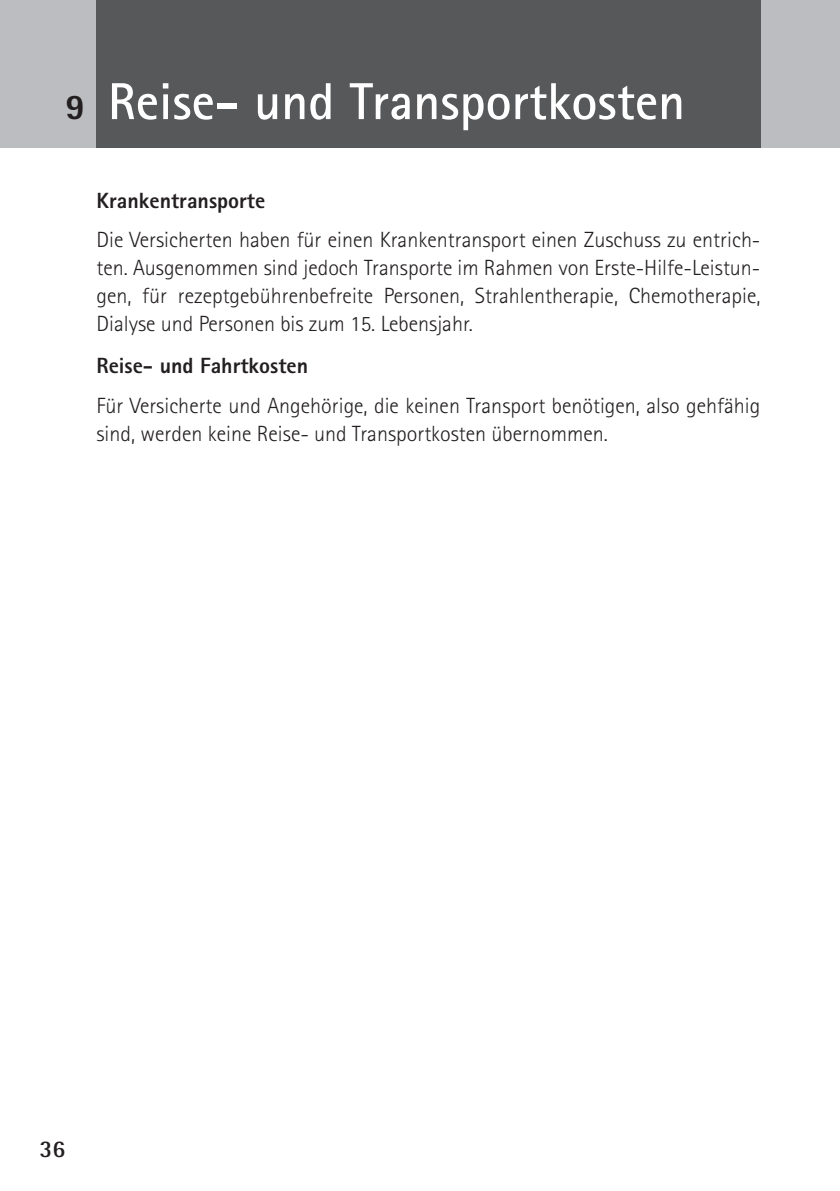
<style>
.page{position:relative;width:840px;height:1191px;background:#fff}
.page>*{position:absolute;margin:0;border:0;box-sizing:border-box;transform-origin:0 0}
._1-Hauptitel{font:700 52px "Rotis Sans Serif Std";color:#fff}
.Kapitelziffer-links{font:800 36px "Rotis Sans Serif Std";color:#231f20}
.t1{font:700 24px "Rotis Semi Sans Std";color:#231f20}
.Fließtext{font:300 22px/28px "Rotis Sans Serif Std";color:#231f20;text-align:justify}
.Fließtext-2{font:800 22px "Rotis Sans Serif Std";color:#231f20}
</style>
<div class="page">
<div style="left:0;top:0;width:839px;height:147px;background:#bcbdc0"></div>
<div style="left:96px;top:0;width:664px;height:147px;background:#57585a"></div>
<p class="Kapitelziffer-links" style="left:65px;top:84px;width:22px">9</p>
<p class="_1-Hauptitel" style="left:108px;top:69px;width:578px">Reise- und Transportkosten</p>
<p class="Fließtext-2" style="left:96px;top:186px;width:170px">Krankentransporte</p>
<p class="Fließtext" style="left:96px;top:226px;width:665px">Die Versicherten haben für einen Krankentransport einen Zuschuss zu entrich&shy;ten. Ausgenommen sind jedoch Transporte im Rahmen von Erste-Hilfe-Leistun&shy;gen, für rezeptgebührenbefreite Personen, Strahlentherapie, Chemotherapie, Dialyse und Personen bis zum 15. Lebensjahr.</p>
<p class="Fließtext-2" style="left:96px;top:352px;width:213px">Reise- und Fahrtkosten</p>
<p class="Fließtext" style="left:96px;top:391px;width:665px">Für Versicherte und Angehörige, die keinen Transport benötigen, also gehfähig sind, werden keine Reise- und Transportkosten übernommen.</p>
<p class="t1" style="left:40px;top:1133px;width:27px">36</p>
</div>
